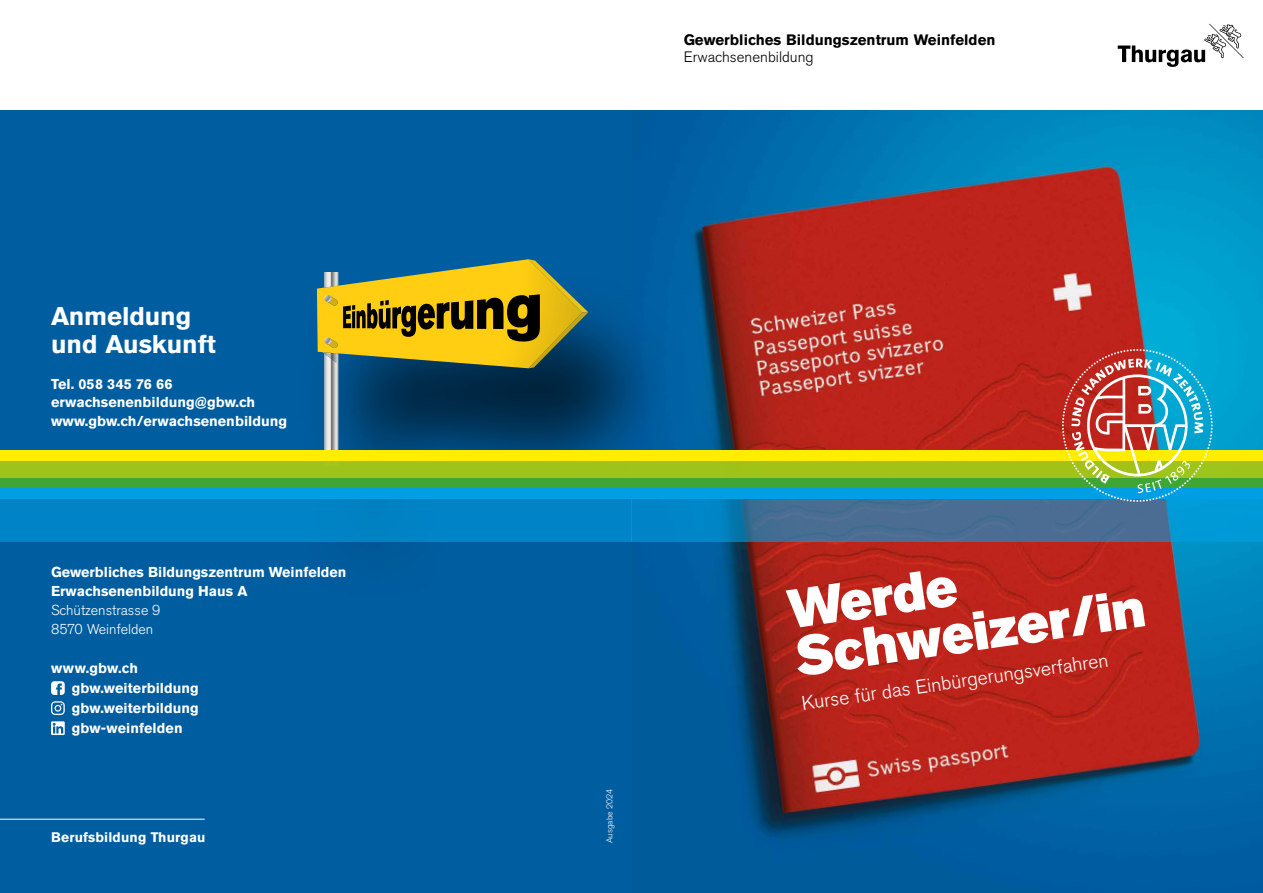
<style>
.page{position:relative;width:1263px;height:893px;background:#fff}
.page>*{position:absolute;margin:0;border:0;box-sizing:border-box;transform-origin:0 0}
.t1{font:54.45px/47.5px "Akzidenz Grotesk Pro Super";color:#fff}
.t2{font:700 25.5px/28.5px "Akzidenz Grotesk Pro";letter-spacing:-.005em;color:#fff}
.t3{font:300 19.5px "Akzidenz Grotesk Pro";color:#fff}
.t4{font:700 15px "Akzidenz Grotesk Pro";color:#000}
.t5{font:300 15px "Akzidenz Grotesk Pro";color:#000}
.t6{font:700 14.25px/18.8px "Akzidenz Grotesk Pro";color:#fff}
.t7{font:300 14.25px/18.8px "Akzidenz Grotesk Pro";color:#fff}
.t8{font:700 13.8px "Akzidenz Grotesk Pro";letter-spacing:.01em;color:#fff}
.t9{font:300 8.55px "Akzidenz Grotesk Pro";color:#fff}
</style>
<div class="page">
<img style="left:631px;top:111px;width:632px;height:782px">
<div style="left:0;top:111px;width:631px;height:782px;background:#005d9f"></div>
<svg style="left:1118px;top:24px;width:123px;height:43px"></svg>
<div style="left:299px;top:276px;width:387px;height:323px;background:#000;opacity:.65"></div>
<svg style="left:317px;top:259px;width:271px;height:192px;background:#5b6d46"></svg>
<div style="left:0;top:499px;width:631px;height:43px;background:#0084c7"></div>
<div style="left:0;top:451px;width:631px;height:10px;background:#ffed00"></div>
<div style="left:0;top:478px;width:631px;height:10px;background:#3fa535"></div>
<div style="left:0;top:461px;width:631px;height:17px;background:#a2c617"></div>
<div style="left:0;top:488px;width:631px;height:11px;background:#009fe3"></div>
<hr style="left:0;top:819px;width:205px;height:1px;background:#fff">
<svg style="left:51px;top:701px;width:14px;height:14px"></svg>
<svg style="left:51px;top:681px;width:14px;height:14px"></svg>
<svg style="left:51px;top:721px;width:14px;height:14px"></svg>
<svg style="left:631px;top:499px;width:632px;height:43px;background:#3177a5"></svg>
<div style="left:631px;top:451px;width:632px;height:10px;background:#ffed00"></div>
<div style="left:631px;top:478px;width:632px;height:10px;background:#3fa535"></div>
<div style="left:631px;top:461px;width:632px;height:17px;background:#a2c617"></div>
<div style="left:631px;top:488px;width:632px;height:11px;background:#009fe3"></div>
<svg style="left:1062px;top:349px;width:151px;height:153px"></svg>
<h2 class="t2" style="left:51px;top:301px;width:166px">Anmeldung und Auskunft</h2>
<p class="t6" style="left:51px;top:374px;width:237px">Tel. 058 345 76 66 erwachsenenbildung@gbw.ch www.gbw.ch/erwachsenenbildung</p>
<p class="t6" style="left:51px;top:563px;width:297px">Gewerbliches Bildungszentrum Weinfelden<br>Erwachsenenbildung Haus A</p>
<p class="t7" style="left:51px;top:600px;width:111px">Schützenstrasse 9<br>8570 Weinfelden</p>
<p class="t6" style="left:72px;top:657px;width:128px;line-height:20.2px;text-indent:-21px">www.gbw.ch gbw.weiterbildung gbw.weiterbildung gbw-weinfelden</p>
<p class="t8" style="left:51px;top:828px;width:156px">Berufsbildung Thurgau</p>
<p class="t4" style="left:684px;top:30px;width:313px">Gewerbliches Bildungszentrum Weinfelden</p>
<p class="t5" style="left:684px;top:47px;width:132px">Erwachsenenbildung</p>
<p class="t9" style="left:604px;top:843px;width:56px;rotate:-90deg">Ausgabe 2024</p>
<h1 class="t1" style="left:785px;top:586px;width:355px;rotate:-8deg">Werde<br>Schweizer/in</h1>
<h3 class="t3" style="left:800px;top:690px;width:311px;rotate:-8deg">Kurse für das Einbürgerungsverfahren</h3>
</div>
